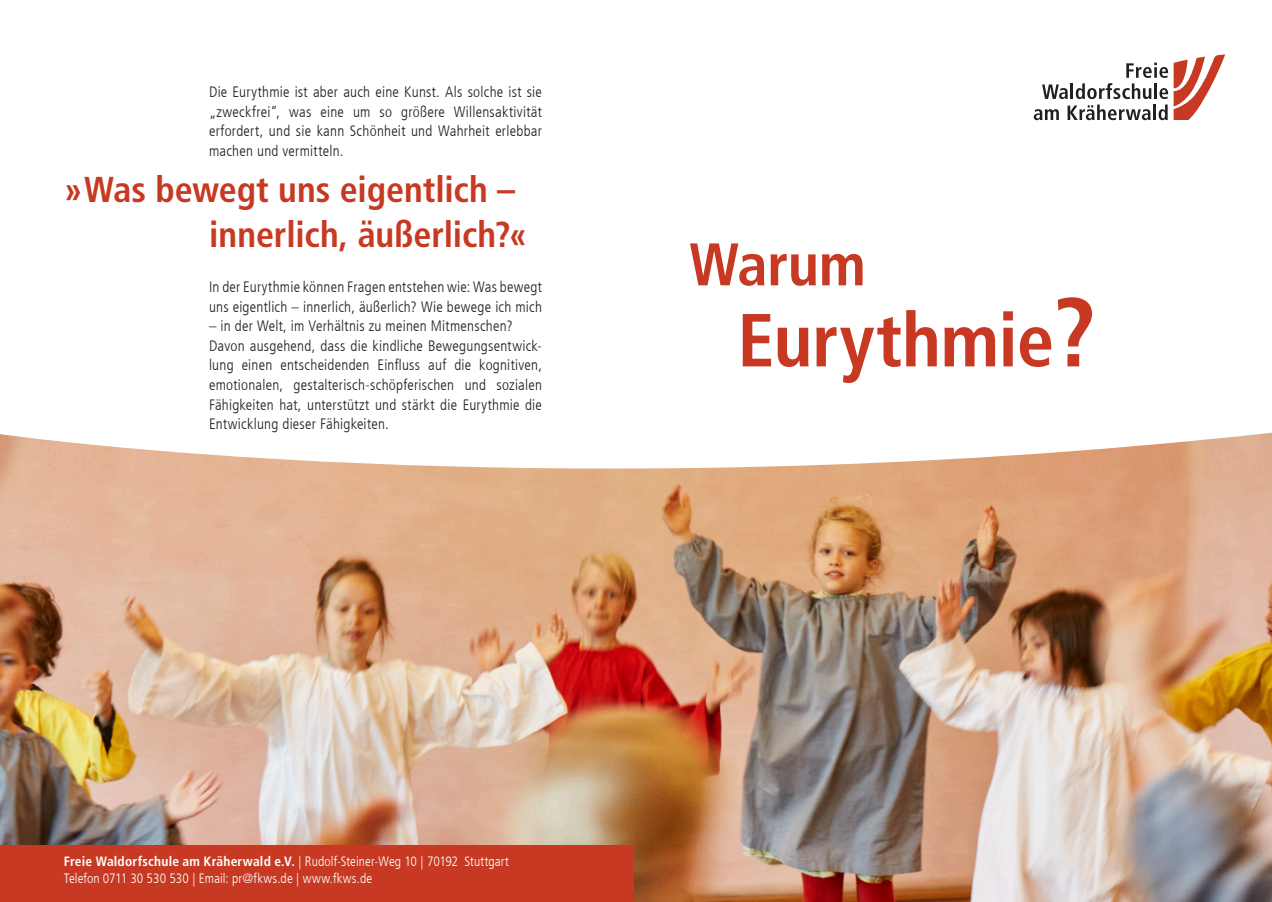
<style>
.page{position:relative;width:1272px;height:902px;background:#fff}
.page>*{position:absolute;margin:0;border:0;box-sizing:border-box;transform-origin:0 0}
.t1{font:700 condensed 75px "Frutiger LT Com";letter-spacing:-.005em;color:#c73922}
.t2{font:700 condensed 60px "Frutiger LT Com";letter-spacing:-.005em;color:#c73922}
.t3{font:700 condensed 36px/45px "Frutiger LT Com";letter-spacing:-.005em;color:#c73922}
.t4{font:300 condensed 15px/19.5px "Frutiger LT Com";letter-spacing:.015em;color:#231f20}
.t5{font:300 condensed 13.5px/16.5px "Frutiger LT Com";letter-spacing:.005em;color:#fff}
.s1{font-size:97.5px}
.s2{font-weight:700}
</style>
<div class="page">
<img style="left:0;top:432px;width:1271px;height:469px">
<svg style="left:1033px;top:55px;width:192px;height:65px"></svg>
<div style="left:0;top:845px;width:634px;height:56px;background:#c73922"></div>
<p class="t4" style="left:209px;top:82px;width:334px;text-align:justify">Die Eurythmie ist aber auch eine Kunst. Als solche ist sie „zweckfrei“, was eine um so größere Willensaktivität erfordert, und sie kann Schönheit und Wahrheit erlebbar machen und vermitteln.</p>
<h3 class="t3" style="left:209px;top:167px;width:320px;text-indent:-145px">»Was bewegt uns eigentlich – innerlich, äußerlich?«</h3>
<p class="t4" style="left:209px;top:277px;width:334px">In der Eurythmie können Fragen entstehen wie: Was bewegt uns eigentlich – innerlich, äußerlich? Wie bewege ich mich</p>
<p class="t4" style="left:209px;top:316px;width:334px">– in der Welt, im Verhältnis zu meinen Mitmenschen?<br>Davon ausgehend, dass die kindliche Bewegungsentwick&shy;lung einen entscheidenden Einfluss auf die kognitiven, emotionalen, gestalterisch-schöpferischen und sozialen Fähigkeiten hat, unterstützt und stärkt die Eurythmie die Entwicklung dieser Fähigkeiten.</p>
<h2 class="t2" style="left:689px;top:229px;width:178px">Warum</h2>
<h1 class="t1" style="left:737px;top:296px;width:360px">Eurythmie<span class="s1">?</span></h1>
<p class="t5" style="left:64px;top:853px;width:446px"><span class="s2">Freie Waldorfschule am Kräherwald e.V.</span> | Rudolf-Steiner-Weg 10 | 70192 Stuttgart<br>Telefon 0711 30 530 530 | Email: pr@fkws.de | www.fkws.de</p>
</div>
